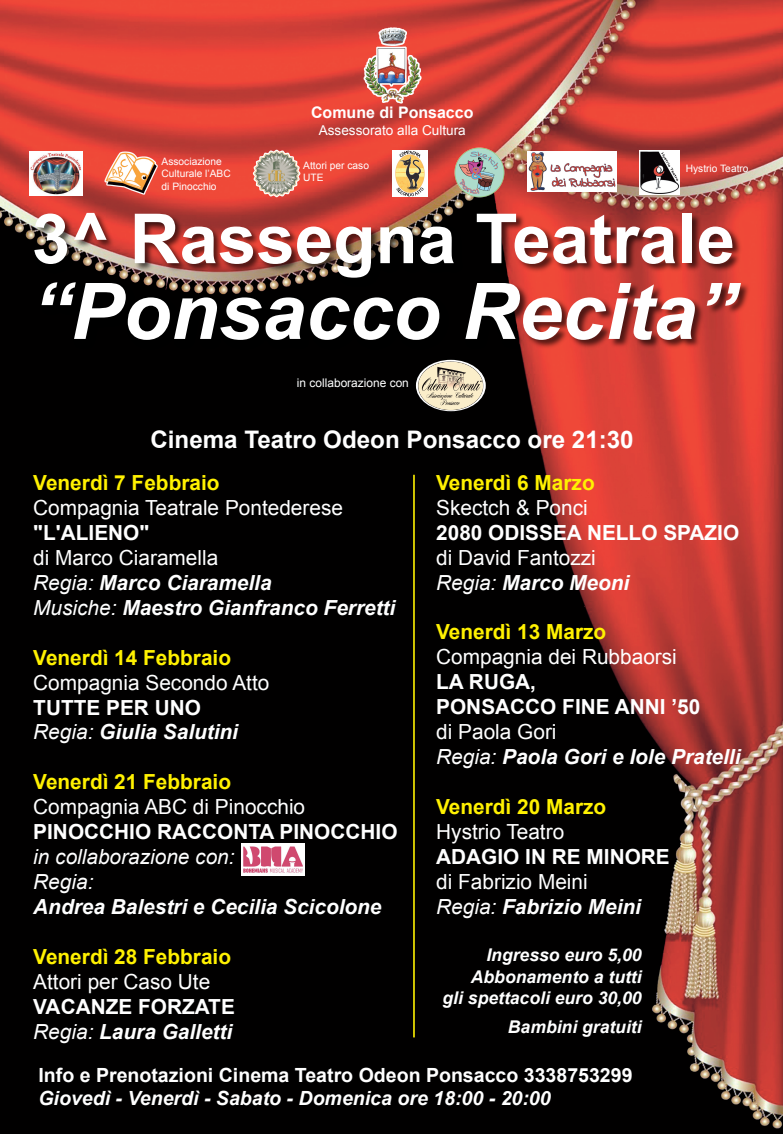
<style>
.page{position:relative;width:783px;height:1134px;background:#fff}
.page>*{position:absolute;margin:0;border:0;box-sizing:border-box;transform-origin:0 0}
.t1{font:italic 700 78.12px "Arial";color:#fff}
.t2{font:700 69.04px "Arial";color:#fff}
.t3{font:700 24.16px "Arial";color:#fff}
.t4{font:20.8px/25px "Arial";color:#fff}
.t5{font:italic 700 20.8px/25px "Arial";color:#fff}
.t6{font:700 20.8px/25px "Arial";color:#fff}
.t7{font:700 20.8px "Arial";color:#fff101}
.t8{font:italic 20.8px/25px "Arial";color:#fff}
.t9{font:700 19.56px "Arial";color:#fff}
.t10{font:italic 700 19.56px "Arial";color:#fff}
.t11{font:italic 700 17.56px/21px "Arial";color:#fff;text-align:right}
.t12{font:700 15.96px "Arial";color:#fff}
.t13{font:13.56px "Arial";color:#fff}
.t14{font:11.92px "Arial";color:#fff}
.t15{font:10.2px/12.2px "Arial";color:#fff}
.s1{font-style:italic}
.s2{font-weight:700;font-style:italic}
.s3{font-weight:400;font-style:normal}
.s4{font-weight:400}
.s5{font-style:normal}
.s6{font-weight:400;font-style:italic}
</style>
<div class="page">
<img style="left:0;top:0;width:782px;height:1133px">
<img style="left:29px;top:202px;width:723px;height:178px">
<img style="left:362px;top:27px;width:60px;height:77px">
<img style="left:103px;top:150px;width:56px;height:46px">
<img style="left:251px;top:148px;width:50px;height:50px">
<img style="left:527px;top:151px;width:89px;height:41px">
<img style="left:639px;top:151px;width:40px;height:44px">
<img style="left:416px;top:360px;width:68px;height:52px">
<hr style="left:413px;top:475px;width:1px;height:562px;background:#fff101">
<img style="left:242px;top:843px;width:62px;height:32px">
<img style="left:454px;top:148px;width:50px;height:50px">
<img style="left:30px;top:151px;width:52px;height:44px">
<img style="left:392px;top:150px;width:35px;height:46px">
<p class="t15" style="left:161px;top:156px;width:71px">Associazione<br>Culturale l’ABC di Pinocchio</p>
<p class="t12" style="left:311px;top:102px;width:164px">Comune di Ponsacco</p>
<p class="t13" style="left:319px;top:121px;width:148px">Assessorato alla Cultura</p>
<p class="t15" style="left:303px;top:159px;width:67px">Attori per caso<br>UTE</p>
<p class="t15" style="left:685px;top:162px;width:64px">Hystrio Teatro</p>
<h2 class="t2" style="left:32px;top:193px;width:704px">3^ Rassegna Teatrale</h2>
<h1 class="t1" style="left:32px;top:261px;width:705px">“Ponsacco Recita”</h1>
<p class="t14" style="left:297px;top:375px;width:113px">in collaborazione con</p>
<p class="t3" style="left:150px;top:424px;width:484px">Cinema Teatro Odeon Ponsacco ore 21:30</p>
<p class="t7" style="left:436px;top:469px;width:160px">Venerdì 6 Marzo</p>
<p class="t4" style="left:436px;top:495px;width:153px">Skectch &amp; Ponci</p>
<p class="t6" style="left:436px;top:520px;width:304px">2080 ODISSEA NELLO SPAZIO</p>
<p class="t4" style="left:436px;top:545px;width:195px">di David Fantozzi<br><span class="s1">Regia:</span> <span class="s2">Marco Meoni</span></p>
<p class="t7" style="left:436px;top:618px;width:171px">Venerdì 13 Marzo</p>
<p class="t4" style="left:436px;top:645px;width:242px">Compagnia dei Rubbaorsi</p>
<p class="t6" style="left:436px;top:670px;width:265px">LA RUGA,<br>PONSACCO FINE ANNI ’50</p>
<p class="t5" style="left:436px;top:720px;width:306px"><span class="s3">di Paola Gori<br></span><span class="s4">Regia:</span> Paola Gori e Iole Pratelli</p>
<p class="t7" style="left:436px;top:793px;width:171px">Venerdì 20 Marzo</p>
<p class="t4" style="left:436px;top:819px;width:129px">Hystrio Teatro</p>
<p class="t6" style="left:436px;top:845px;width:235px">ADAGIO IN RE MINORE</p>
<p class="t4" style="left:436px;top:869px;width:206px">di Fabrizio Meini<br><span class="s1">Regia:</span> <span class="s2">Fabrizio Meini</span></p>
<p class="t7" style="left:33px;top:469px;width:188px">Venerdì 7 Febbraio</p>
<p class="t4" style="left:33px;top:495px;width:311px">Compagnia Teatrale Pontederese</p>
<p class="t6" style="left:33px;top:521px;width:117px">"L'ALIENO"</p>
<p class="t5" style="left:33px;top:546px;width:363px"><span class="s3">di Marco Ciaramella<br></span><span class="s4">Regia:</span> Marco Ciaramella<br><span class="s4">Musiche:</span> Maestro Gianfranco Ferretti</p>
<p class="t7" style="left:33px;top:643px;width:199px">Venerdì 14 Febbraio</p>
<p class="t4" style="left:33px;top:670px;width:237px">Compagnia Secondo Atto</p>
<p class="t5" style="left:33px;top:695px;width:206px"><span class="s5">TUTTE PER UNO<br></span><span class="s4">Regia:</span> Giulia Salutini</p>
<p class="t7" style="left:33px;top:768px;width:199px">Venerdì 21 Febbraio</p>
<p class="t4" style="left:33px;top:795px;width:273px">Compagnia ABC di Pinocchio</p>
<p class="t6" style="left:33px;top:820px;width:365px">PINOCCHIO RACCONTA PINOCCHIO</p>
<p class="t8" style="left:33px;top:845px;width:203px">in collaborazione con:<br>Regia:</p>
<p class="t5" style="left:33px;top:895px;width:349px">Andrea Balestri e Cecilia Scicolone</p>
<p class="t7" style="left:33px;top:943px;width:199px">Venerdì 28 Febbraio</p>
<p class="t4" style="left:33px;top:969px;width:178px">Attori per Caso Ute</p>
<p class="t6" style="left:33px;top:995px;width:203px">VACANZE FORZATE<br><span class="s6">Regia:</span> <span class="s1">Laura Galletti</span></p>
<p class="t11" style="left:442px;top:945px;width:200px">Ingresso euro 5,00<br>Abbonamento a tutti<br>gli spettacoli euro 30,00</p>
<p class="t11" style="left:508px;top:1017px;width:135px">Bambini gratuiti</p>
<p class="t9" style="left:38px;top:1062px;width:595px">Info e Prenotazioni Cinema Teatro Odeon Ponsacco 3338753299</p>
<p class="t10" style="left:38px;top:1086px;width:513px">Giovedì - Venerdì - Sabato - Domenica ore 18:00 - 20:00</p>
</div>
